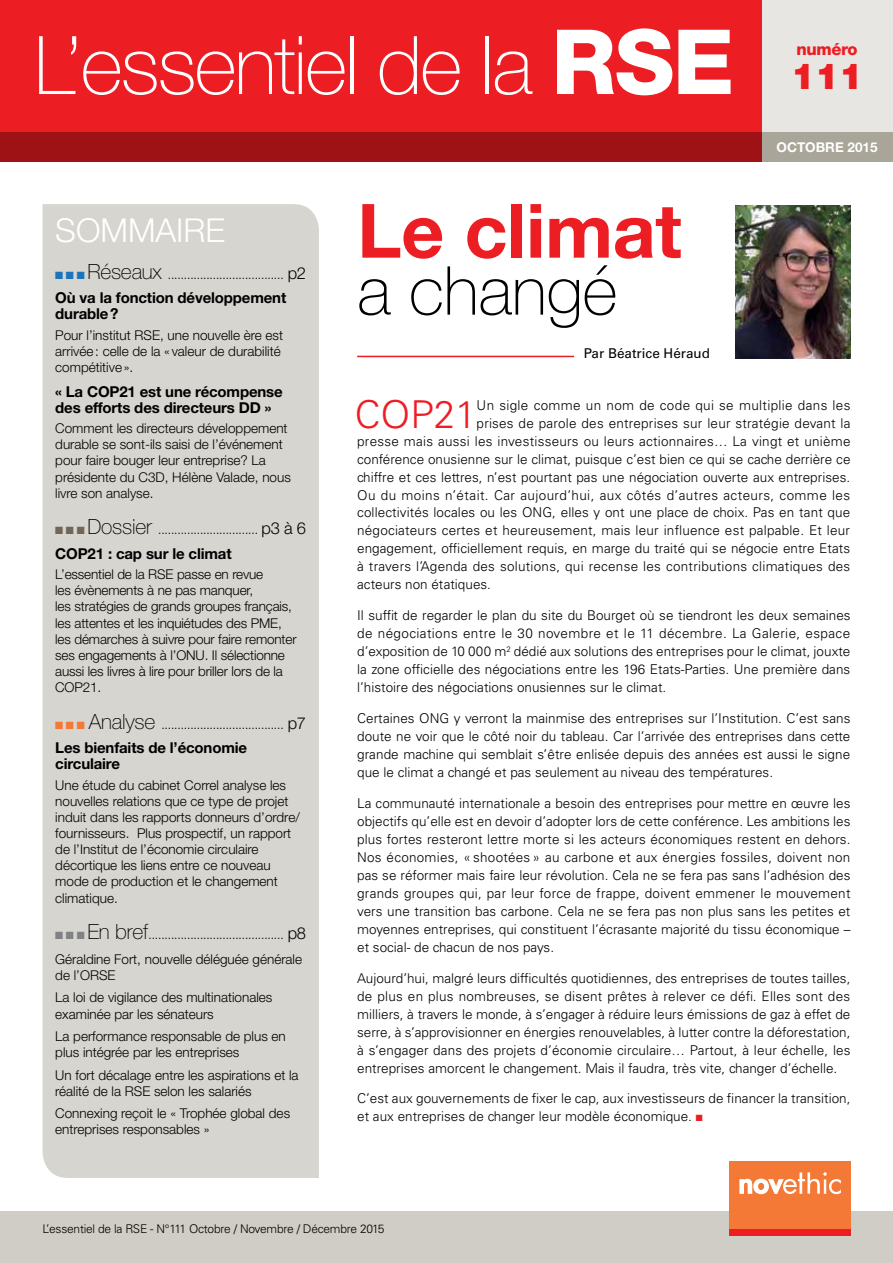
<style>
.page{position:relative;width:893px;height:1263px;background:#fff}
.page>*{position:absolute;margin:0;border:0;box-sizing:border-box;transform-origin:0 0}
.t1{font:100 81px "Helvetica Neue LT Std";letter-spacing:-.025em;color:#fff}
.t2{font:700 75px "Helvetica Neue LT Std";letter-spacing:-.005em;color:#ed1d24}
.t3{font:100 67.5px "Helvetica Neue LT Std";letter-spacing:-.005em;color:#000}
.t4{font:300 38.4px "Univers LT Std";color:#ed1d24}
.t5{font:900 36px "Helvetica Neue LT Std";color:#ed1d24}
.t6{font:300 33px "Helvetica Neue LT Std";color:#fff}
.t7{font:800 16.5px "Helvetica Neue LT Std";letter-spacing:-.025em;color:#ed1d24}
.t8{font:700 15px/16.2px "Helvetica Neue LT Std";letter-spacing:-.01em;color:#000}
.t9{font:300 13.5px/18px "Univers LT Std";color:#000;text-align:justify}
.t10{font:300 13.5px/16px "Helvetica Neue LT Std";color:#000}
.t11{font:300 13.5px "Univers LT Std";letter-spacing:.02em;color:#000}
.t12{font:300 13.5px "Univers LT Std";letter-spacing:.03em;color:#000}
.t13{font:300 13.5px "Univers LT Std";letter-spacing:.025em;color:#000}
.t14{font:13.5px "Univers LT Std";color:#000}
.t15{font:700 13.5px "Helvetica Neue LT Std";color:#fff}
.t16{font:300 12px "Helvetica Neue LT Std";color:#000}
.t17{font:300 12px "Univers LT Std";letter-spacing:-.02em;color:#000}
.s1{font-weight:800;font-size:90px}
.s2{color:#1c75bc}
.s3{font-weight:100;font-size:21px}
.s4{font-size:16.5px}
.s5{color:#726658}
.s6{color:#f47836}
.s7{color:#808285}
.s8{color:#ed1d24}
</style>
<div class="page">
<div style="left:0;top:1212px;width:893px;height:51px;background:#cfcdc5"></div>
<div style="left:729px;top:1161px;width:121px;height:74px;background:#f47836"></div>
<svg style="left:739px;top:1172px;width:102px;height:22px"></svg>
<div style="left:729px;top:1229px;width:121px;height:6px;background:#ed1d24"></div>
<div style="left:43px;top:204px;width:276px;height:974px;background:#d7d5cf"></div>
<img style="left:736px;top:205px;width:114px;height:153px">
<hr style="left:357px;top:356px;width:217px;height:1px;background:#ed1d24">
<div style="left:761px;top:0;width:132px;height:132px;background:#e8e6e2"></div>
<div style="left:0;top:0;width:761px;height:162px;background:#ed1d24"></div>
<svg style="left:0;top:132px;width:893px;height:30px;background:#9f2728"></svg>
<h1 class="t1" style="left:34px;top:19px;width:702px">L’essentiel de la <span class="s1">RSE</span></h1>
<p class="t7" style="left:797px;top:39px;width:62px">numéro</p>
<h3 class="t5" style="left:791px;top:55px;width:74px">111</h3>
<p class="t15" style="left:776px;top:138px;width:103px">OCTOBRE 2015</p>
<h3 class="t6" style="left:55px;top:210px;width:171px">SOMMAIRE</h3>
<p class="t16" style="left:55px;top:267px;width:252px"><span class="s2">■</span> <span class="s2">■</span> <span class="s2">■</span> <span class="s3">Réseaux</span> .................................... <span class="s4">p2</span></p>
<p class="t8" style="left:55px;top:289px;width:233px">Où va la fonction développement durable?</p>
<p class="t10" style="left:55px;top:327px;width:229px">Pour l’institut RSE, une nouvelle ère est arrivée: celle de la « valeur de durabilité compétitive».</p>
<p class="t8" style="left:55px;top:383px;width:229px">« La COP21 est une récompense des efforts des directeurs DD »</p>
<p class="t10" style="left:55px;top:420px;width:237px">Comment les directeurs développement durable se sont-ils saisi de l’événement pour faire bouger leur entreprise? La présidente du C3D, Hélène Valade, nous livre son analyse.</p>
<p class="t16" style="left:55px;top:523px;width:252px"><span class="s5">■</span> <span class="s5">■</span> <span class="s5">■</span> <span class="s3">Dossier</span> ............................... <span class="s4">p3 à 6</span></p>
<p class="t8" style="left:55px;top:545px;width:178px">COP21 : cap sur le climat</p>
<p class="t10" style="left:55px;top:566px;width:243px">L’essentiel de la RSE passe en revue<br>les évènements à ne pas manquer,<br>les stratégies de grands groupes français, les attentes et les inquiétudes des PME, les démarches à suivre pour faire remonter ses engagements à l’ONU. Il sélectionne aussi les livres à lire pour briller lors de la COP21.</p>
<p class="t16" style="left:55px;top:717px;width:252px"><span class="s6">■</span> <span class="s6">■</span> <span class="s6">■</span> <span class="s3">Analyse</span> ...................................... <span class="s4">p7</span></p>
<p class="t8" style="left:55px;top:739px;width:193px">Les bienfaits de l’économie circulaire</p>
<p class="t10" style="left:55px;top:777px;width:246px">Une étude du cabinet Correl analyse les nouvelles relations que ce type de projet induit dans les rapports donneurs d’ordre/ fournisseurs. Plus prospectif, un rapport de l’Institut de l’économie circulaire décortique les liens entre ce nouveau mode de production et le changement climatique.</p>
<p class="t16" style="left:55px;top:927px;width:252px"><span class="s7">■</span> <span class="s7">■</span> <span class="s7">■</span> <span class="s3">En bref</span>.......................................... <span class="s4">p8</span></p>
<p class="t10" style="left:55px;top:951px;width:248px">Géraldine Fort, nouvelle déléguée générale de l’ORSE</p>
<p class="t10" style="left:55px;top:989px;width:219px">La loi de vigilance des multinationales examinée par les sénateurs</p>
<p class="t10" style="left:55px;top:1028px;width:232px">La performance responsable de plus en plus intégrée par les entreprises</p>
<p class="t10" style="left:55px;top:1066px;width:245px">Un fort décalage entre les aspirations et la réalité de la RSE selon les salariés</p>
<p class="t10" style="left:55px;top:1105px;width:236px">Connexing reçoit le « Trophée global des entreprises responsables »</p>
<h2 class="t2" style="left:357px;top:185px;width:326px">Le climat</h2>
<h3 class="t3" style="left:357px;top:252px;width:262px">a changé</h3>
<p class="t14" style="left:584px;top:346px;width:128px">Par Béatrice Héraud</p>
<h3 class="t4" style="left:355px;top:391px;width:123px">COP21</h3>
<p class="t13" style="left:477px;top:397px;width:375px">Un sigle comme un nom de code qui se multiplie dans les</p>
<p class="t9" style="left:477px;top:414px;width:375px">prises de parole des entreprises sur leur stratégie devant la</p>
<p class="t11" style="left:357px;top:433px;width:495px">presse mais aussi les investisseurs ou leurs actionnaires… La vingt et unième</p>
<p class="t9" style="left:357px;top:450px;width:495px">conférence onusienne sur le climat, puisque c’est bien ce qui se cache derrière ce</p>
<p class="t9" style="left:357px;top:468px;width:494px">chiffre et ces lettres, n’est pourtant pas une négociation ouverte aux entreprises.</p>
<p class="t12" style="left:357px;top:487px;width:494px">Ou du moins n’était. Car aujourd’hui, aux côtés d’autres acteurs, comme les</p>
<p class="t9" style="left:357px;top:504px;width:495px">collectivités locales ou les ONG, elles y ont une place de choix. Pas en tant que</p>
<p class="t9" style="left:357px;top:522px;width:494px">négociateurs certes et heureusement, mais leur influence est palpable. Et leur</p>
<p class="t9" style="left:357px;top:540px;width:494px">engagement, officiellement requis, en marge du traité qui se négocie entre Etats</p>
<p class="t11" style="left:357px;top:558px;width:495px">à travers l’Agenda des solutions, qui recense les contributions climatiques des</p>
<p class="t9" style="left:357px;top:576px;width:135px">acteurs non étatiques.</p>
<p class="t9" style="left:357px;top:606px;width:495px">Il suffit de regarder le plan du site du Bourget où se tiendront les deux semaines de négociations entre le 30 novembre et le 11 décembre. La Galerie, espace d’exposition de 10 000 m<sup>2</sup> dédié aux solutions des entreprises pour le climat, jouxte la zone officielle des négociations entre les 196 Etats-Parties. Une première dans l’histoire des négociations onusiennes sur le climat.</p>
<p class="t9" style="left:357px;top:709px;width:495px">Certaines ONG y verront la mainmise des entreprises sur l’Institution. C’est sans doute ne voir que le côté noir du tableau. Car l’arrivée des entreprises dans cette grande machine qui semblait s’être enlisée depuis des années est aussi le signe que le climat a changé et pas seulement au niveau des températures.</p>
<p class="t9" style="left:357px;top:794px;width:495px">La communauté internationale a besoin des entreprises pour mettre en œuvre les objectifs qu’elle est en devoir d’adopter lors de cette conférence. Les ambitions les plus fortes resteront lettre morte si les acteurs économiques restent en dehors.<br>Nos économies, « shootées » au carbone et aux énergies fossiles, doivent non pas se réformer mais faire leur révolution. Cela ne se fera pas sans l’adhésion des grands groupes qui, par leur force de frappe, doivent emmener le mouvement vers une transition bas carbone. Cela ne se fera pas non plus sans les petites et moyennes entreprises, qui constituent l’écrasante majorité du tissu économique – et social- de chacun de nos pays.</p>
<p class="t9" style="left:357px;top:969px;width:495px">Aujourd’hui, malgré leurs difficultés quotidiennes, des entreprises de toutes tailles, de plus en plus nombreuses, se disent prêtes à relever ce défi. Elles sont des milliers, à travers le monde, à s’engager à réduire leurs émissions de gaz à effet de serre, à s’approvisionner en énergies renouvelables, à lutter contre la déforestation, à s’engager dans des projets d’économie circulaire… Partout, à leur échelle, les entreprises amorcent le changement. Mais il faudra, très vite, changer d’échelle.</p>
<p class="t9" style="left:357px;top:1089px;width:495px">C’est aux gouvernements de fixer le cap, aux investisseurs de financer la transition, et aux entreprises de changer leur modèle économique. <span class="s8">■</span></p>
<p class="t17" style="left:43px;top:1222px;width:344px">L’essentiel de la RSE - N°111 Octobre / Novembre / Décembre 2015</p>
</div>
